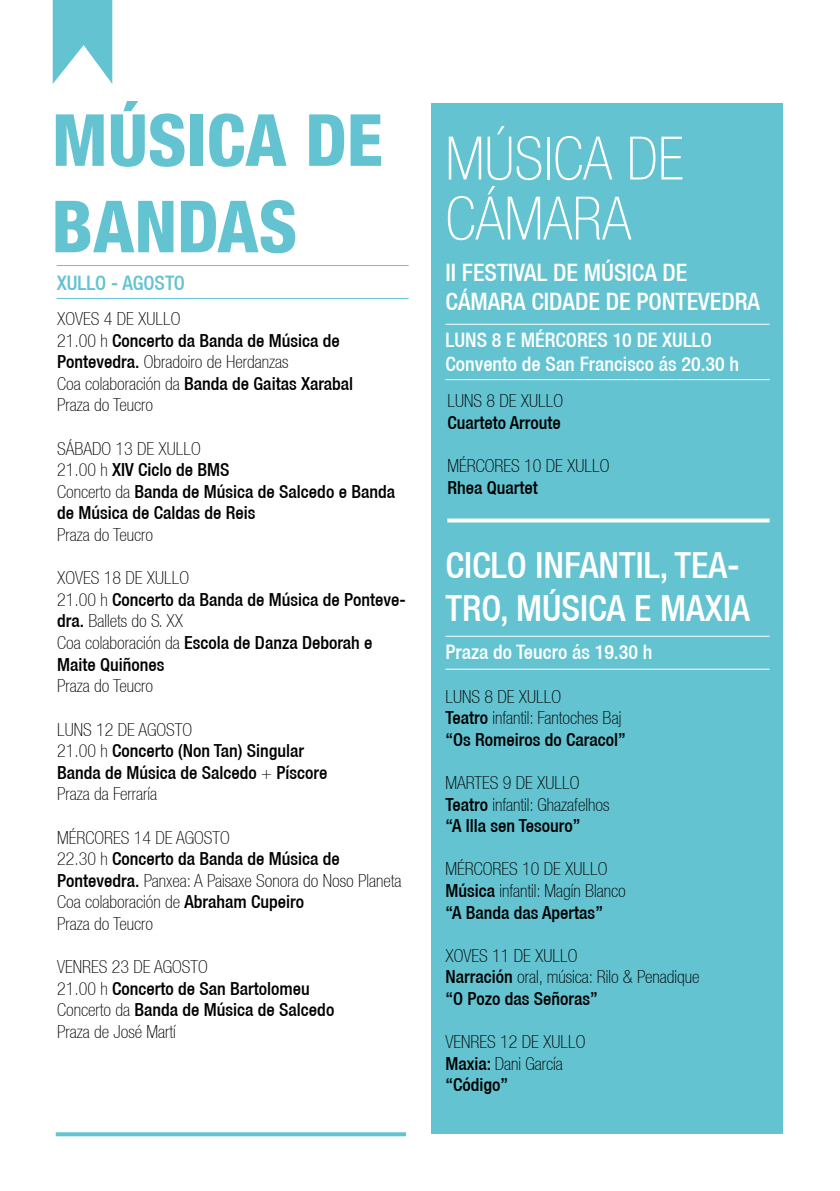
<style>
.page{position:relative;width:840px;height:1191px;background:#fff}
.page>*{position:absolute;margin:0;border:0;box-sizing:border-box;transform-origin:0 0}
.t1{font:800 condensed 72px/86.4px "Helvetica 87";color:#63c3d1}
.t2{font:100 condensed 60px/60px "Helvetica 37";color:#fff}
.t3{font:500 condensed 36px/43.2px "Helvetica 67";color:#fff}
.t4{font:500 condensed 24px/28.8px "Helvetica 67";color:#fff}
.t5{font:500 condensed 20px/24px "Helvetica 67";color:#fff}
.t6{font:500 condensed 20px "Helvetica 67";color:#63c3d1}
.t7{font:100 condensed 18px/21.6px "Helvetica 37";color:#000}
.t8{font:500 condensed 18px/21.6px "Helvetica 67";color:#000}
.s1{font-family:"Helvetica 37";font-weight:100}
.s2{font-family:"Helvetica 67";font-weight:500}
</style>
<div class="page">
<div style="left:431px;top:103px;width:351px;height:1031px;background:#63c3d1"></div>
<svg style="left:56px;top:1132px;width:350px;height:4px"></svg>
<hr style="left:445px;top:324px;width:324px;height:1px;background:#fff">
<svg style="left:447px;top:518px;width:322px;height:4px"></svg>
<hr style="left:445px;top:636px;width:324px;height:1px;background:#fff">
<hr style="left:445px;top:668px;width:324px;height:1px;background:#fff">
<hr style="left:445px;top:379px;width:324px;height:1px;background:#fff">
<hr style="left:57px;top:265px;width:351px;height:1px;background:#63c3d1">
<hr style="left:57px;top:298px;width:351px;height:1px;background:#63c3d1">
<svg style="left:53px;top:0;width:59px;height:84px"></svg>
<h1 class="t1" style="left:52px;top:96px;width:332px">MÚSICA DE<br>BANDAS</h1>
<p class="t6" style="left:57px;top:270px;width:129px">XULLO - AGOSTO</p>
<p class="t7" style="left:57px;top:308px;width:125px">XOVES 4 DE XULLO</p>
<p class="t8" style="left:57px;top:329px;width:284px"><span class="s1">21.00 h</span> Concerto da Banda de Música de</p>
<p class="t7" style="left:57px;top:351px;width:233px"><span class="s2">Pontevedra.</span> Obradoiro de Herdanzas</p>
<p class="t8" style="left:57px;top:372px;width:297px"><span class="s1">Coa colaboración da</span> Banda de Gaitas Xarabal</p>
<p class="t7" style="left:57px;top:394px;width:97px">Praza do Teucro</p>
<p class="t7" style="left:57px;top:437px;width:145px">SÁBADO 13 DE XULLO</p>
<p class="t8" style="left:57px;top:459px;width:339px"><span class="s1">21.00 h</span> XIV Ciclo de BMS<br><span class="s1">Concerto da</span> Banda de Música de Salcedo e Banda de Música de Caldas de Reis</p>
<p class="t7" style="left:57px;top:524px;width:97px">Praza do Teucro</p>
<p class="t7" style="left:57px;top:567px;width:133px">XOVES 18 DE XULLO</p>
<p class="t8" style="left:57px;top:588px;width:350px"><span class="s1">21.00 h</span> Concerto da Banda de Música de Ponteve-</p>
<p class="t7" style="left:57px;top:610px;width:127px"><span class="s2">dra.</span> Ballets do S. XX</p>
<p class="t8" style="left:57px;top:631px;width:317px"><span class="s1">Coa colaboración da</span> Escola de Danza Deborah e<br>Maite Quiñones</p>
<p class="t7" style="left:57px;top:675px;width:97px">Praza do Teucro</p>
<p class="t7" style="left:57px;top:718px;width:136px">LUNS 12 DE AGOSTO</p>
<p class="t8" style="left:57px;top:739px;width:271px"><span class="s1">21.00 h</span> Concerto (Non Tan) Singular<br>Banda de Música de Salcedo <span class="s1">+</span> Píscore</p>
<p class="t7" style="left:57px;top:783px;width:102px">Praza da Ferraría</p>
<p class="t7" style="left:57px;top:826px;width:174px">MÉRCORES 14 DE AGOSTO</p>
<p class="t8" style="left:57px;top:847px;width:284px"><span class="s1">22.30 h</span> Concerto da Banda de Música de</p>
<p class="t7" style="left:57px;top:869px;width:346px"><span class="s2">Pontevedra.</span> Panxea: A Paisaxe Sonora do Noso Planeta<br>Coa colaboración de <span class="s2">Abraham Cupeiro<br></span>Praza do Teucro</p>
<p class="t7" style="left:57px;top:956px;width:152px">VENRES 23 DE AGOSTO</p>
<p class="t8" style="left:57px;top:977px;width:278px"><span class="s1">21.00 h</span> Concerto de San Bartolomeu<br><span class="s1">Concerto da</span> Banda de Música de Salcedo</p>
<p class="t7" style="left:57px;top:1020px;width:120px">Praza de José Martí</p>
<h2 class="t2" style="left:445px;top:128px;width:239px">MÚSICA DE<br>CÁMARA</h2>
<h3 class="t4" style="left:445px;top:258px;width:316px">II FESTIVAL DE MÚSICA DE<br>CÁMARA CIDADE DE PONTEVEDRA</h3>
<p class="t5" style="left:445px;top:327px;width:295px">LUNS 8 E MÉRCORES 10 DE XULLO<br>Convento de San Francisco ás 20.30 h</p>
<p class="t7" style="left:447px;top:390px;width:117px">LUNS 8 DE XULLO</p>
<p class="t8" style="left:447px;top:411px;width:115px">Cuarteto Arroute</p>
<p class="t7" style="left:447px;top:455px;width:163px">MÉRCORES 10 DE XULLO</p>
<p class="t8" style="left:447px;top:476px;width:92px">Rhea Quartet</p>
<h3 class="t3" style="left:445px;top:542px;width:305px">CICLO INFANTIL, TEA-<br>TRO, MÚSICA E MAXIA</h3>
<p class="t5" style="left:445px;top:640px;width:208px">Praza do Teucro ás 19.30 h</p>
<p class="t7" style="left:445px;top:685px;width:177px">LUNS 8 DE XULLO<br><span class="s2">Teatro</span> infantil: Fantoches Baj</p>
<p class="t8" style="left:445px;top:728px;width:182px">“Os Romeiros do Caracol”</p>
<p class="t7" style="left:445px;top:771px;width:165px">MARTES 9 DE XULLO<br><span class="s2">Teatro</span> infantil: Ghazafelhos</p>
<p class="t8" style="left:445px;top:814px;width:136px">“A Illa sen Tesouro”</p>
<p class="t7" style="left:445px;top:858px;width:182px">MÉRCORES 10 DE XULLO<br><span class="s2">Música</span> infantil: Magín Blanco</p>
<p class="t8" style="left:445px;top:901px;width:159px">“A Banda das Apertas”</p>
<p class="t7" style="left:445px;top:944px;width:255px">XOVES 11 DE XULLO<br><span class="s2">Narración</span> oral, música: Rilo &amp; Penadique</p>
<p class="t8" style="left:445px;top:987px;width:154px">“O Pozo das Señoras”</p>
<p class="t7" style="left:445px;top:1031px;width:141px">VENRES 12 DE XULLO<br><span class="s2">Maxia:</span> Dani García</p>
<p class="t8" style="left:445px;top:1074px;width:64px">“Código”</p>
</div>
